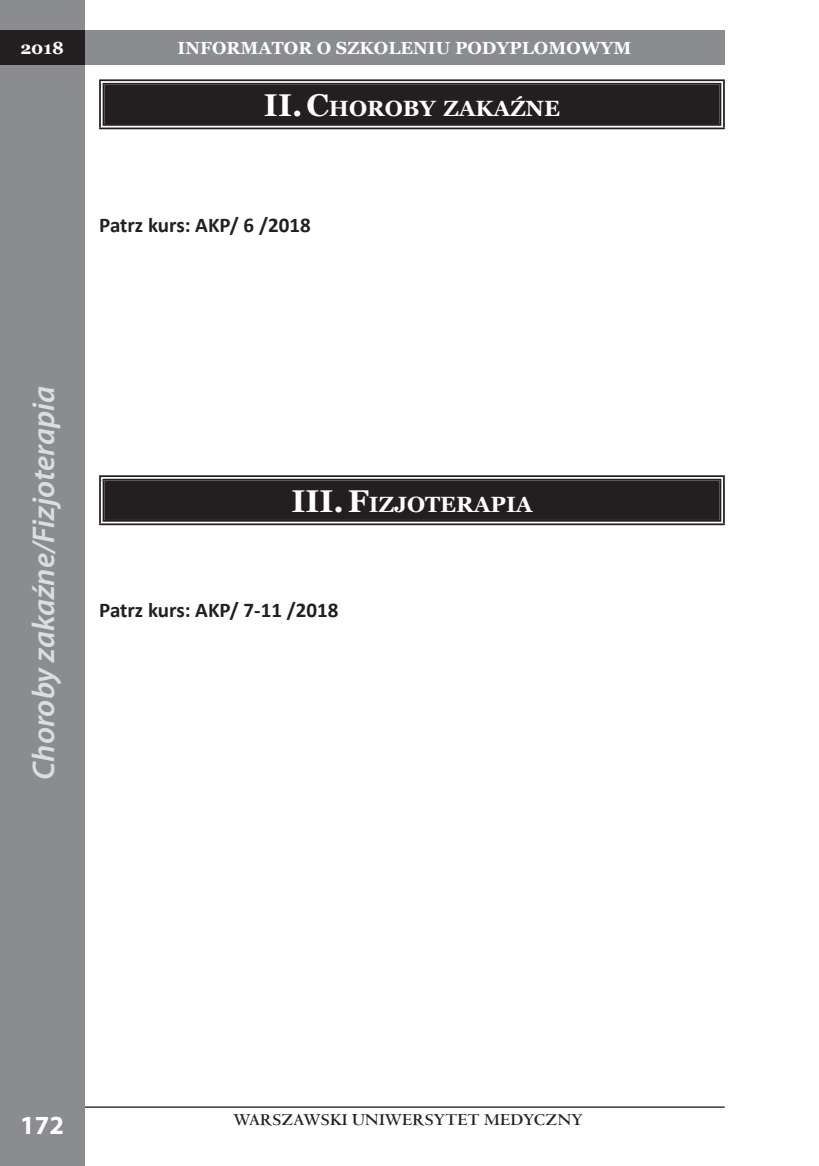
<style>
.page{position:relative;width:819px;height:1166px;background:#fff}
.page>*{position:absolute;margin:0;border:0;box-sizing:border-box;transform-origin:0 0}
.t1{font:italic 600 31.5px "Myriad Pro";color:#dcdddf}
.t2{font:700 26.25px "Myriad Pro";color:#fff}
.t3{font:700 22.05px "Georgia";color:#fff}
.t4{font:700 21px "Calibri";color:#231f20}
.t5{font:700 17.5px "Georgia";letter-spacing:.005em;color:#fff}
.t6{font:700 17.5px "Venetian 301 EU";color:#231f20}
.s1{font-size:31.5px}
</style>
<div class="page">
<hr style="left:0;top:1106px;width:724px;height:2px;background:#231f20">
<div style="left:0;top:0;width:84px;height:1166px;background:#8a8c8f"></div>
<div style="left:0;top:30px;width:724px;height:34px;background:#8a8c8f"></div>
<div style="left:0;top:30px;width:84px;height:34px;background:#231f20"></div>
<div style="left:102px;top:82px;width:620px;height:45px;background:#231f20"></div>
<div style="left:99px;top:79px;width:625px;height:6px;background:#e3e3e3"></div>
<svg style="left:102px;top:85px;width:1px;height:39px"></svg>
<svg style="left:721px;top:85px;width:1px;height:39px"></svg>
<svg style="left:101px;top:124px;width:622px;height:4px"></svg>
<hr style="left:99px;top:79px;width:625px;height:2px;background:#231f20">
<hr style="left:103px;top:83px;width:618px;height:2px;background:#231f20">
<hr style="left:99px;top:81px;width:2px;height:47px;background:#231f20">
<hr style="left:723px;top:81px;width:1px;height:47px;background:#231f20">
<hr style="left:103px;top:124px;width:618px;height:2px;background:#231f20">
<hr style="left:99px;top:128px;width:625px;height:1px;background:#231f20">
<div style="left:102px;top:478px;width:620px;height:44px;background:#231f20"></div>
<svg style="left:102px;top:478px;width:620px;height:2px"></svg>
<svg style="left:101px;top:480px;width:2px;height:40px"></svg>
<svg style="left:721px;top:480px;width:1px;height:40px"></svg>
<div style="left:99px;top:520px;width:625px;height:5px;background:#fff"></div>
<hr style="left:99px;top:475px;width:625px;height:2px;background:#231f20">
<hr style="left:103px;top:479px;width:618px;height:1px;background:#231f20">
<hr style="left:99px;top:477px;width:2px;height:46px;background:#231f20">
<hr style="left:723px;top:477px;width:1px;height:46px;background:#231f20">
<hr style="left:103px;top:520px;width:618px;height:2px;background:#231f20">
<hr style="left:99px;top:523px;width:625px;height:2px;background:#231f20">
<p class="t5" style="left:20px;top:36px;width:45px">2018</p>
<p class="t5" style="left:177px;top:36px;width:455px">INFORMATOR O SZKOLENIU PODYPLOMOWYM</p>
<p class="t3" style="left:264px;top:94px;width:297px"><span class="s1">II.C</span>HOROBY ZAKAŹNE</p>
<p class="t4" style="left:99px;top:212px;width:213px">Patrz kurs: AKP/ 6 /2018</p>
<h1 class="t1" style="left:23px;top:780px;width:395px;rotate:-90deg">Choroby zakaźne/Fizjoterapia</h1>
<p class="t3" style="left:291px;top:490px;width:229px"><span class="s1">III.F</span>IZJOTERAPIA</p>
<p class="t4" style="left:99px;top:597px;width:241px">Patrz kurs: AKP/ 7-11 /2018</p>
<p class="t2" style="left:20px;top:1107px;width:45px">172</p>
<p class="t6" style="left:233px;top:1109px;width:351px">WARSZAWSKI UNIWERSYTET MEDYCZNY</p>
</div>
